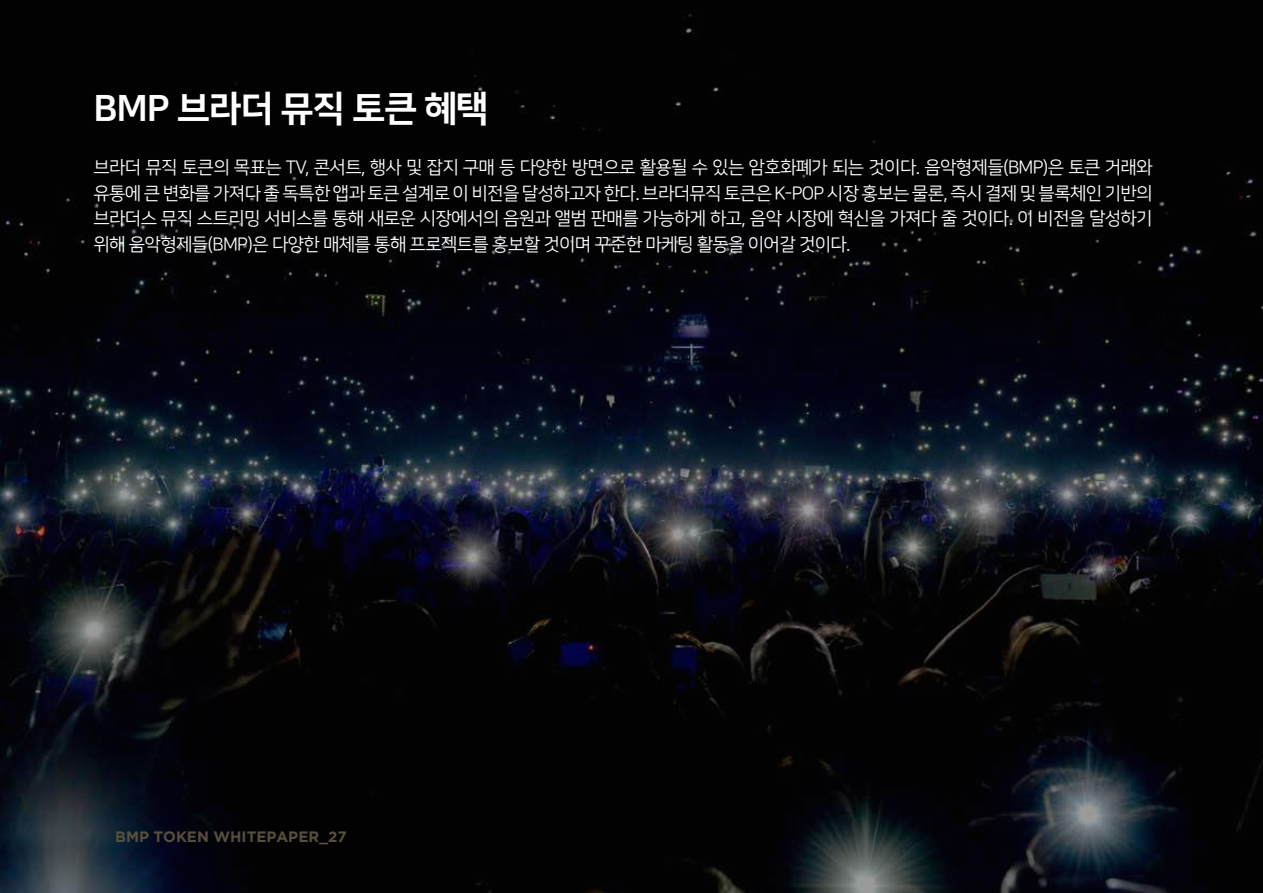
<style>
.page{position:relative;width:1263px;height:893px;background:#fff}
.page>*{position:absolute;margin:0;border:0;box-sizing:border-box;transform-origin:0 0}
.t1{font:36px "Nanum Square EB";letter-spacing:-.025em;color:#fff}
.t2{font:18px/25.5px "Nanum Square R";letter-spacing:-.035em;color:#fff;text-align:justify}
.t3{font:700 15px "Gotham";color:#564f3c}
</style>
<div class="page">
<img style="left:0;top:0;width:1263px;height:893px">
<h1 class="t1" style="left:93px;top:89px;width:397px">BMP 브라더 뮤직 토큰 혜택</h1>
<p class="t2" style="left:93px;top:155px;width:1061px">브라더 뮤직 토큰의 목표는 TV, 콘서트, 행사 및 잡지 구매 등 다양한 방면으로 활용될 수 있는 암호화폐가 되는 것이다. 음악형제들(BMP)은 토큰 거래와 유통에 큰 변화를 가져다 줄 독특한 앱과 토큰 설계로 이 비전을 달성하고자 한다. 브라더뮤직 토큰은 K-POP 시장 홍보는 물론, 즉시 결제 및 블록체인 기반의 브라더스 뮤직 스트리밍 서비스를 통해 새로운 시장에서의 음원과 앨범 판매를 가능하게 하고, 음악 시장에 혁신을 가져다 줄 것이다. 이 비전을 달성하기 위해 음악형제들(BMP)은 다양한 매체를 통해 프로젝트를 홍보할 것이며 꾸준한 마케팅 활동을 이어갈 것이다.</p>
<p class="t3" style="left:115px;top:827px;width:233px">BMP TOKEN WHITEPAPER_27</p>
</div>
